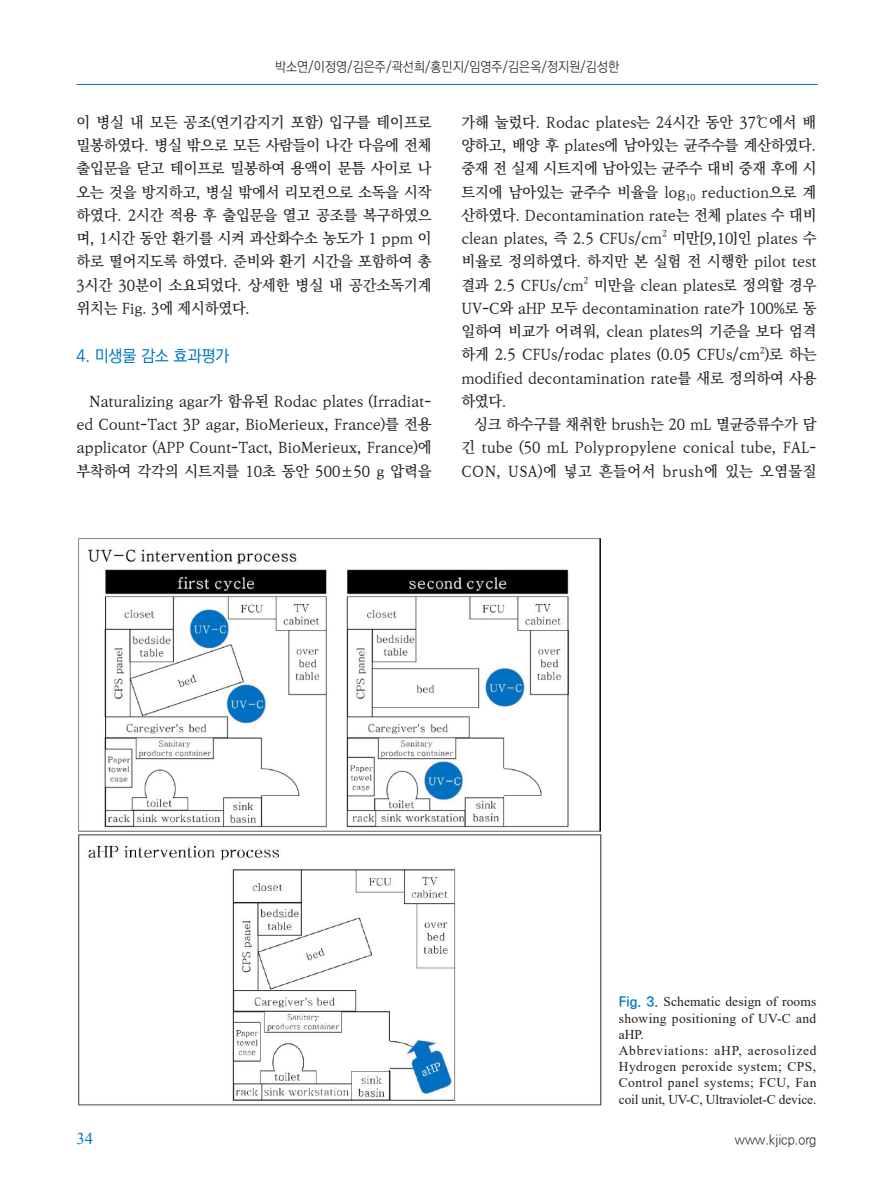
<style>
.page{position:relative;width:893px;height:1191px;background:#fff}
.page>*{position:absolute;margin:0;border:0;box-sizing:border-box;transform-origin:0 0}
._1__제목_2nd{font:500 16.5px "Ko Pub Dotum";letter-spacing:-.01em;color:#0078c0}
.t1{font:16.5px "Times New Roman";color:#0078c0}
.국문본문{font:500 15px/23.2px "Ko Pub Batang";letter-spacing:-.01em;color:#231f20;text-align:justify}
.그림제목{font:13.5px/16.2px "Times New Roman";letter-spacing:.01em;color:#231f20;text-align:justify}
.t2{font:300 13.5px "Ko Pub World Dotum";color:#231f20;scale:.94 1}
.국문본문-2{font:500 8.7px "Ko Pub Batang";color:#231f20}
.s1{font-family:"Ko Pub Dotum";font-weight:700;color:#0078c0}
</style>
<div class="page">
<img style="left:78px;top:538px;width:524px;height:568px">
<hr style="left:77px;top:84px;width:741px;height:1px;background:#0078c0">
<p class="t2" style="left:275px;top:58px;width:368px">박소연/이정영/김은주/곽선희/홍민지/임영주/김은옥/정지원/김성한</p>
<p class="국문본문" style="left:77px;top:111px;width:357px">이 병실 내 모든 공조(연기감지기 포함) 입구를 테이프로 밀봉하였다. 병실 밖으로 모든 사람들이 나간 다음에 전체 출입문을 닫고 테이프로 밀봉하여 용액이 문틈 사이로 나 오는 것을 방지하고, 병실 밖에서 리모컨으로 소독을 시작 하였다. 2시간 적용 후 출입문을 열고 공조를 복구하였으 며, 1시간 동안 환기를 시켜 과산화수소 농도가 1 ppm 이 하로 떨어지도록 하였다. 준비와 환기 시간을 포함하여 총 3시간 30분이 소요되었다. 상세한 병실 내 공간소독기계 위치는 Fig. 3에 제시하였다.</p>
<p class="_1__제목_2nd" style="left:77px;top:347px;width:154px">4. 미생물 감소 효과평가</p>
<p class="국문본문" style="left:77px;top:390px;width:357px;text-indent:13px">Naturalizing agar가 함유된 Rodac plates (Irradiat&shy;ed Count-Tact 3P agar, BioMerieux, France)를 전용 applicator (APP Count-Tact, BioMerieux, France)에 부착하여 각각의 시트지를 10초 동안 500±50 g 압력을</p>
<p class="국문본문" style="left:461px;top:111px;width:357px">가해 눌렀다. Rodac plates는 24시간 동안 37℃에서 배 양하고, 배양 후 plates에 남아있는 균주수를 계산하였다. 중재 전 실제 시트지에 남아있는 균주수 대비 중재 후에 시 트지에 남아있는 균주수 비율을 log<sub>10</sub> reduction으로 계 산하였다. Decontamination rate는 전체 plates 수 대비 clean plates, 즉 2.5 CFUs/cm</p>
<p class="국문본문-2" style="left:662px;top:229px;width:6px">2</p>
<p class="국문본문" style="left:461px;top:227px;width:357px;text-indent:211px">미만[9,10]인 plates 수 비율로 정의하였다. 하지만 본 실험 전 시행한 pilot test 결과 2.5 CFUs/cm</p>
<p class="국문본문-2" style="left:584px;top:276px;width:6px">2</p>
<p class="국문본문" style="left:461px;top:274px;width:357px;text-indent:133px">미만을 clean plates로 정의할 경우 UV-C와 aHP 모두 decontamination rate가 100%로 동 일하여 비교가 어려워, clean plates의 기준을 보다 엄격 하게 2.5 CFUs/rodac plates (0.05 CFUs/cm )로 하는</p>
<p class="국문본문-2" style="left:760px;top:345px;width:6px">2</p>
<p class="국문본문" style="left:461px;top:367px;width:357px">modified decontamination rate를 새로 정의하여 사용 하였다.</p>
<p class="국문본문" style="left:461px;top:413px;width:357px;text-indent:13px">싱크 하수구를 채취한 brush는 20 mL 멸균증류수가 담 긴 tube (50 mL Polypropylene conical tube, FAL-CON, USA)에 넣고 흔들어서 brush에 있는 오염물질</p>
<p class="그림제목" style="left:619px;top:993px;width:199px"><span class="s1">Fig. 3.</span> Schematic design of rooms showing positioning of UV-C and aHP.</p>
<p class="그림제목" style="left:619px;top:1042px;width:199px">Abbreviations: aHP, aerosolized Hydrogen peroxide system; CPS, Control panel systems; FCU, Fan coil unit, UV-C, Ultraviolet-C device.</p>
<p class="t1" style="left:77px;top:1126px;width:18px">34</p>
<p class="t2" style="left:735px;top:1130px;width:88px">www.kjicp.org</p>
</div>
